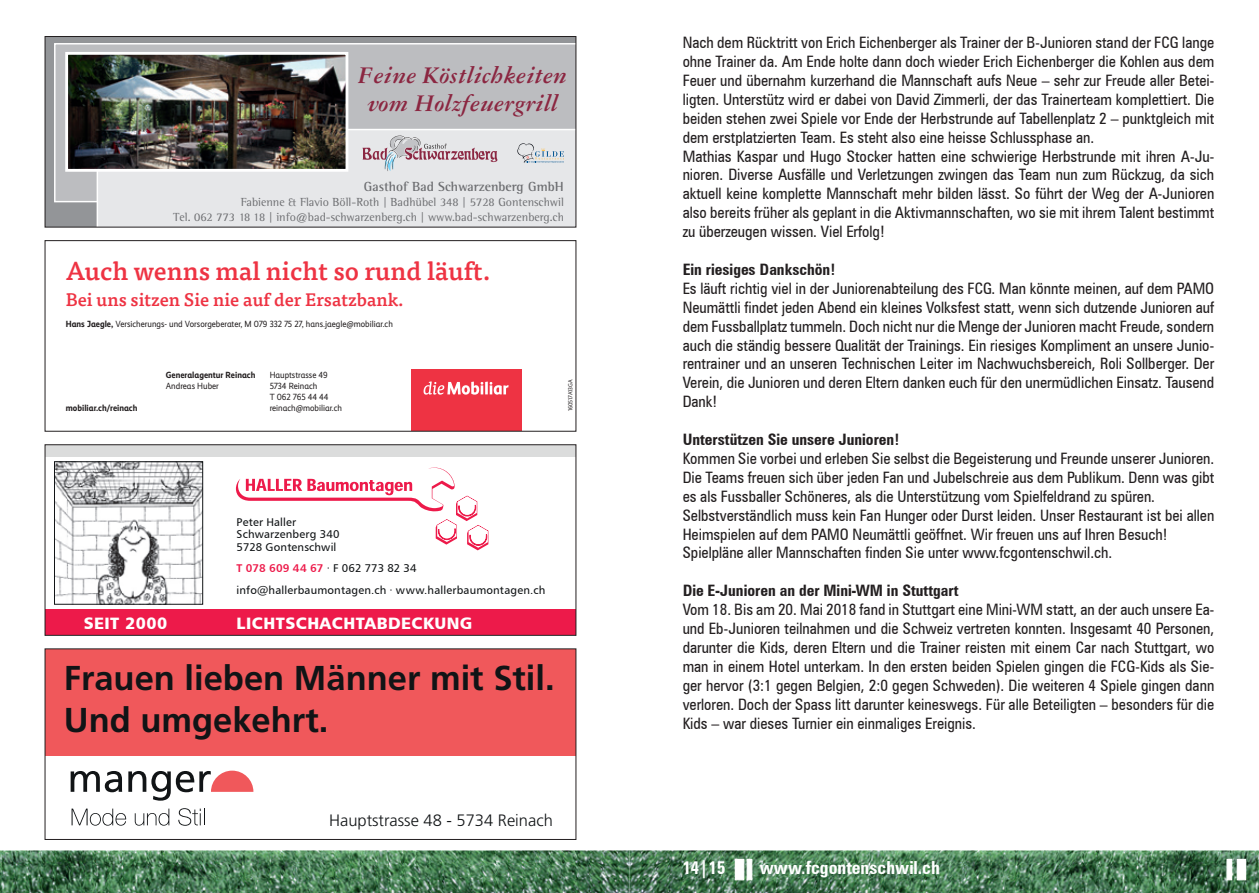
<style>
.page{position:relative;width:1259px;height:893px;background:#fff}
.page>*{position:absolute;margin:0;border:0;box-sizing:border-box;transform-origin:0 0}
.t1{font:700 34.5px/41.4px "Frutiger LT";color:#111416}
.t2{font:italic 700 25.5px/28.5px "Garamond 3 LT Std";color:#8b2641;text-align:center}
.t3{font:500 25.5px "Tisa Pro";color:#ee3343}
.t4{font:500 18px "Tisa Pro";color:#ee3343}
.t5{font:700 condensed 18px "Zurich BT";color:#fff}
.t6{font:16.5px "Humanist 777 BT Black B";letter-spacing:.025em;color:#fff}
.t7{font:300 16.5px "Frutiger LT";color:#111416}
.t8{font:condensed 15.75px/18.9px "Zurich BT";color:#231f20}
.t9{font:700 condensed 15.75px "Zurich BT";color:#231f20}
.t10{font:700 13.5px "Rotis Semi Serif";color:#6c6d70}
.t11{font:12px/15px "Rotis Semi Serif";color:#6c6d70;text-align:right}
.t12{font:11.25px/12.8px "Humanist 777 BT Roman B";letter-spacing:.015em;color:#111416}
.t13{font:9px/11.2px "Mobiliar Realist";color:#231f20}
.t14{font:700 9px "Mobiliar Realist";color:#231f20}
.t15{font:6px "Mobiliar Realist";color:#231f20}
.s1{font-weight:700}
.s2{font-family:"Humanist 777 BT Bold B";color:#ed1a4a}
</style>
<div class="page">
<img style="left:0;top:850px;width:1259px;height:43px">
<div style="left:735px;top:859px;width:9px;height:21px;background:#fff"></div>
<svg style="left:746px;top:859px;width:6px;height:21px"></svg>
<div style="left:1236px;top:859px;width:10px;height:21px;background:#fff;border:1px solid #fff"></div>
<svg style="left:1226px;top:859px;width:6px;height:21px"></svg>
<div style="left:45px;top:37px;width:531px;height:190px;background:#939598"></div>
<svg style="left:54px;top:43px;width:520px;height:159px"></svg>
<div style="left:97px;top:129px;width:477px;height:96px;background:#e6e7e9"></div>
<svg style="left:362px;top:135px;width:135px;height:36px"></svg>
<img style="left:69px;top:56px;width:275px;height:112px">
<div style="left:65px;top:52px;width:283px;height:120px;border:3px solid #fff"></div>
<svg style="left:517px;top:143px;width:47px;height:20px"></svg>
<div style="left:45px;top:36px;width:531px;height:191px;border:1px solid #231f20"></div>
<div style="left:45px;top:609px;width:531px;height:26px;background:#ed1a4a"></div>
<div style="left:45px;top:445px;width:531px;height:11px;background:#dbdcdc"></div>
<svg style="left:236px;top:468px;width:252px;height:82px"></svg>
<img style="left:56px;top:463px;width:145px;height:140px">
<div style="left:54px;top:461px;width:149px;height:144px;border:1px solid #111416"></div>
<div style="left:45px;top:444px;width:531px;height:192px;border:1px solid #231f20"></div>
<div style="left:411px;top:369px;width:110px;height:62px;background:#ee3343"></div>
<svg style="left:423px;top:381px;width:85px;height:14px"></svg>
<div style="left:45px;top:240px;width:531px;height:192px;border:1px solid #231f20"></div>
<div style="left:45px;top:649px;width:531px;height:106px;background:#f0585b"></div>
<svg style="left:72px;top:809px;width:54px;height:17px"></svg>
<svg style="left:135px;top:809px;width:34px;height:17px"></svg>
<svg style="left:178px;top:808px;width:27px;height:18px"></svg>
<svg style="left:71px;top:771px;width:51px;height:21px"></svg>
<svg style="left:128px;top:771px;width:125px;height:30px"></svg>
<div style="left:45px;top:648px;width:531px;height:192px;border:1px solid #231f20"></div>
<h2 class="t2" style="left:358px;top:61px;width:210px">Feine Köstlichkeiten vom Holzfeuergrill</h2>
<p class="t10" style="left:364px;top:178px;width:202px">Gasthof Bad Schwarzenberg GmbH</p>
<p class="t11" style="left:173px;top:194px;width:392px">Fabienne &amp; Flavio Böll-Roth | Badhübel 348 | 5728 Gontenschwil<br>Tel. 062 773 18 18 | info@bad-schwarzenberg.ch | www.bad-schwarzenberg.ch</p>
<h2 class="t3" style="left:66px;top:251px;width:426px">Auch wenns mal nicht so rund läuft.</h2>
<p class="t4" style="left:66px;top:286px;width:339px">Bei uns sitzen Sie nie auf der Ersatzbank.</p>
<p class="t13" style="left:66px;top:318px;width:329px"><span class="s1">Hans Jaegle,</span> Versicherungs- und Vorsorgeberater, M 079 332 75 27, hans.jaegle@mobiliar.ch</p>
<p class="t14" style="left:66px;top:403px;width:73px">mobiliar.ch/reinach</p>
<p class="t14" style="left:166px;top:369px;width:91px">Generalagentur Reinach</p>
<p class="t13" style="left:166px;top:380px;width:55px">Andreas Huber</p>
<p class="t13" style="left:270px;top:369px;width:74px">Hauptstrasse 49<br>5734 Reinach<br>T 062 765 44 44 reinach@mobiliar.ch</p>
<p class="t15" style="left:567px;top:411px;width:33px;rotate:-90deg">160517A13GA</p>
<p class="t6" style="left:84px;top:612px;width:85px">SEIT 2000</p>
<p class="t12" style="left:237px;top:515px;width:105px">Peter Haller<br>Schwarzenberg 340<br>5728 Gontenschwil</p>
<p class="t12" style="left:237px;top:557px;width:310px;line-height:21.3px"><span class="s2">T 078 609 44 67</span> · F 062 773 82 34 info@hallerbaumontagen.ch · www.hallerbaumontagen.ch</p>
<p class="t6" style="left:237px;top:612px;width:237px">LICHTSCHACHTABDECKUNG</p>
<h1 class="t1" style="left:64px;top:658px;width:492px">Frauen lieben Männer mit Stil.<br>Und umgekehrt.</h1>
<p class="t7" style="left:329px;top:811px;width:225px">Hauptstrasse 48 - 5734 Reinach</p>
<p class="t8" style="left:682px;top:33px;width:533px">Nach dem Rücktritt von Erich Eichenberger als Trainer der B-Junioren stand der FCG lange ohne Trainer da. Am Ende holte dann doch wieder Erich Eichenberger die Kohlen aus dem Feuer und übernahm kurzerhand die Mannschaft aufs Neue – sehr zur Freude aller Betei&shy;ligten. Unterstütz wird er dabei von David Zimmerli, der das Trainerteam komplettiert. Die beiden stehen zwei Spiele vor Ende der Herbstrunde auf Tabellenplatz 2 – punktgleich mit dem erstplatzierten Team. Es steht also eine heisse Schlussphase an.<br>Mathias Kaspar und Hugo Stocker hatten eine schwierige Herbstrunde mit ihren A-Ju&shy;nioren. Diverse Ausfälle und Verletzungen zwingen das Team nun zum Rückzug, da sich aktuell keine komplette Mannschaft mehr bilden lässt. So führt der Weg der A-Junioren also bereits früher als geplant in die Aktivmannschaften, wo sie mit ihrem Talent bestimmt zu überzeugen wissen. Viel Erfolg!</p>
<p class="t9" style="left:682px;top:260px;width:154px">Ein riesiges Dankschön!</p>
<p class="t8" style="left:682px;top:279px;width:533px;text-align:justify">Es läuft richtig viel in der Juniorenabteilung des FCG. Man könnte meinen, auf dem PAMO Neumättli findet jeden Abend ein kleines Volksfest statt, wenn sich dutzende Junioren auf dem Fussballplatz tummeln. Doch nicht nur die Menge der Junioren macht Freude, sondern auch die ständig bessere Qualität der Trainings. Ein riesiges Kompliment an unsere Junio&shy;rentrainer und an unseren Technischen Leiter im Nachwuchsbereich, Roli Sollberger. Der Verein, die Junioren und deren Eltern danken euch für den unermüdlichen Einsatz. Tausend Dank!</p>
<p class="t9" style="left:682px;top:430px;width:218px">Unterstützen Sie unsere Junioren!</p>
<p class="t8" style="left:682px;top:449px;width:533px">Kommen Sie vorbei und erleben Sie selbst die Begeisterung und Freunde unserer Junioren.<br>Die Teams freuen sich über jeden Fan und Jubelschreie aus dem Publikum. Denn was gibt es als Fussballer Schöneres, als die Unterstützung vom Spielfeldrand zu spüren.<br>Selbstverständlich muss kein Fan Hunger oder Durst leiden. Unser Restaurant ist bei allen Heimspielen auf dem PAMO Neumättli geöffnet. Wir freuen uns auf Ihren Besuch!<br>Spielpläne aller Mannschaften finden Sie unter www.fcgontenschwil.ch.</p>
<p class="t9" style="left:682px;top:581px;width:277px">Die E-Junioren an der Mini-WM in Stuttgart</p>
<p class="t8" style="left:682px;top:600px;width:533px;text-align:justify">Vom 18. Bis am 20. Mai 2018 fand in Stuttgart eine Mini-WM statt, an der auch unsere Ea&shy;und Eb-Junioren teilnahmen und die Schweiz vertreten konnten. Insgesamt 40 Personen, darunter die Kids, deren Eltern und die Trainer reisten mit einem Car nach Stuttgart, wo man in einem Hotel unterkam. In den ersten beiden Spielen gingen die FCG-Kids als Sie&shy;ger hervor (3:1 gegen Belgien, 2:0 gegen Schweden). Die weiteren 4 Spiele gingen dann verloren. Doch der Spass litt darunter keineswegs. Für alle Beteiligten – besonders für die Kids – war dieses Turnier ein einmaliges Ereignis.</p>
<p class="t5" style="left:682px;top:857px;width:45px">14|15</p>
<p class="t5" style="left:760px;top:857px;width:182px">www.fcgontenschwil.ch</p>
</div>
